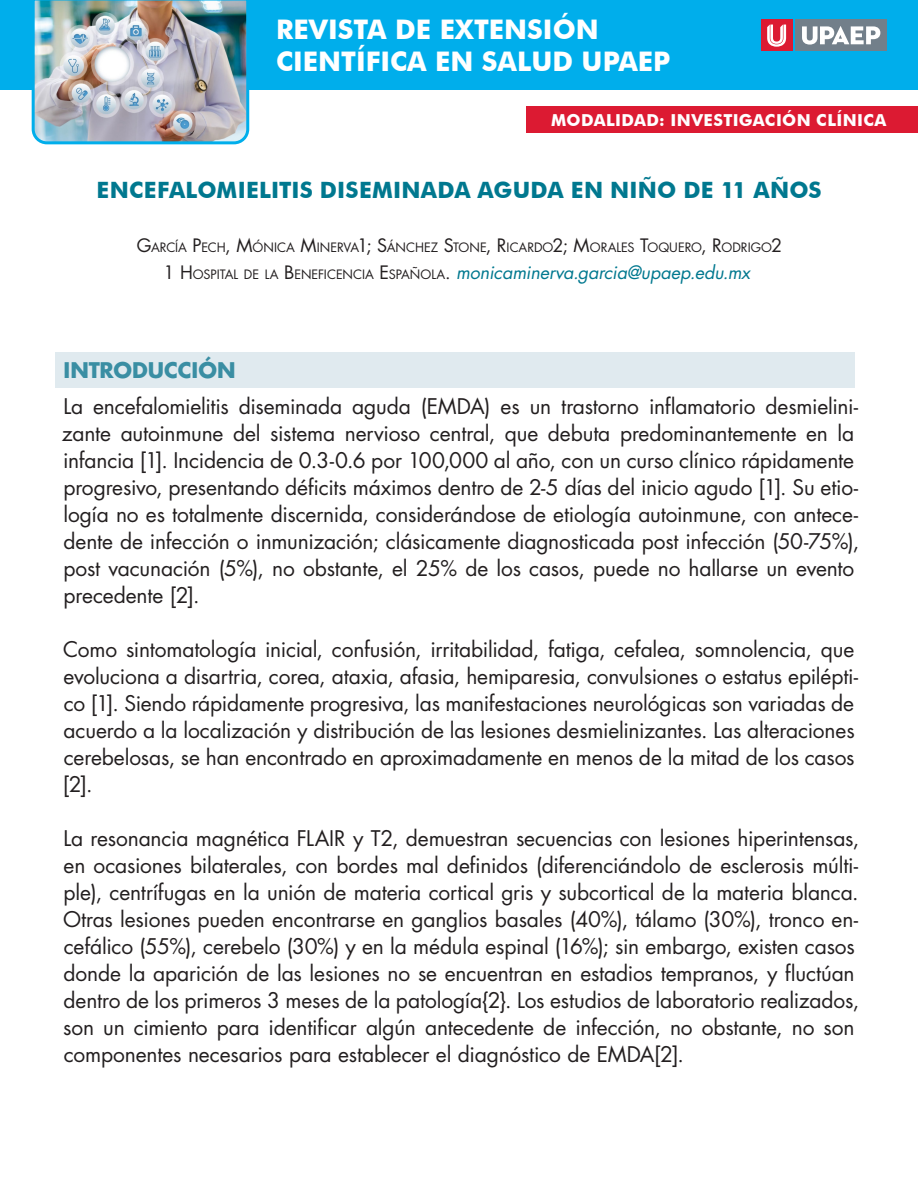
<style>
.page{position:relative;width:918px;height:1188px;background:#fff}
.page>*{position:absolute;margin:0;border:0;box-sizing:border-box;transform-origin:0 0}
.t1{font:700 27px/32.4px "Futura BT";color:#fff}
.título{font:700 22.5px "Futura BT";letter-spacing:.01em;color:#00788f}
.cuerpo{font:21px/27px "Futura Std";letter-spacing:-.01em;color:#231f20}
.apartado{font:700 21px "Futura Std";letter-spacing:-.005em;color:#3a8ea3}
.autores{font:italic 18px "Futura Std";letter-spacing:-.005em;color:#00788f}
.t2{font:700 16.5px "Futura BT";letter-spacing:.02em;color:#fff}
.autores-2{font:12.6px "Futura Std";color:#231f20}
.s1{font-size:18px}
.s2{font-style:normal;color:#231f20}
.s3{font-style:normal;font-size:12.6px;color:#231f20}
</style>
<div class="page">
<div style="left:0;top:0;width:918px;height:90px;background:#00aeeb"></div>
<img style="left:31px;top:0;width:219px;height:145px">
<div style="left:796px;top:20px;width:91px;height:31px;background:#727f8a"></div>
<svg style="left:802px;top:26px;width:78px;height:19px"></svg>
<div style="left:761px;top:20px;width:31px;height:31px;background:#dc1a32"></div>
<svg style="left:767px;top:25px;width:19px;height:22px"></svg>
<div style="left:526px;top:106px;width:392px;height:27px;background:#dc1a32"></div>
<div style="left:56px;top:352px;width:799px;height:36px;background:#e0eaef"></div>
<p class="t1" style="left:276px;top:13px;width:396px">REVISTA DE EXTENSIÓN<br>CIENTÍFICA EN SALUD UPAEP</p>
<p class="t2" style="left:551px;top:110px;width:337px">MODALIDAD: INVESTIGACIÓN CLÍNICA</p>
<p class="título" style="left:97px;top:176px;width:727px">ENCEFALOMIELITIS DISEMINADA AGUDA EN NIÑO DE 11 AÑOS</p>
<p class="autores-2" style="left:137px;top:239px;width:647px"><span class="s1">G</span>ARCÍA <span class="s1">P</span>ECH<span class="s1">, M</span>ÓNICA <span class="s1">M</span>INERVA<span class="s1">1; S</span>ÁNCHEZ <span class="s1">S</span>TONE<span class="s1">, R</span>ICARDO<span class="s1">2; M</span>ORALES <span class="s1">T</span>OQUERO<span class="s1">, R</span>ODRIGO<span class="s1">2</span></p>
<p class="autores" style="left:163px;top:261px;width:588px"><span class="s2">1 H</span> <span class="s3">OSPITAL DE LA</span> <span class="s2">B</span> <span class="s3">ENEFICENCIA</span> <span class="s2">E</span> <span class="s3">SPAÑOLA</span><span class="s2">.</span> monicaminerva.garcia@upaep.edu.mx</p>
<p class="apartado" style="left:64px;top:356px;width:173px">INTRODUCCIÓN</p>
<p class="cuerpo" style="left:62px;top:393px;width:799px">La encefalomielitis diseminada aguda (EMDA) es un trastorno inflamatorio desmielini&shy;zante autoinmune del sistema nervioso central, que debuta predominantemente en la infancia [1]. Incidencia de 0.3-0.6 por 100,000 al año, con un curso clínico rápidamente progresivo, presentando déficits máximos dentro de 2-5 días del inicio agudo [1]. Su etio&shy;logía no es totalmente discernida, considerándose de etiología autoinmune, con antece&shy;dente de infección o inmunización; clásicamente diagnosticada post infección (50-75%), post vacunación (5%), no obstante, el 25% de los casos, puede no hallarse un evento precedente [2].</p>
<p class="cuerpo" style="left:63px;top:636px;width:797px">Como sintomatología inicial, confusión, irritabilidad, fatiga, cefalea, somnolencia, que evoluciona a disartria, corea, ataxia, afasia, hemiparesia, convulsiones o estatus epilépti&shy;co [1]. Siendo rápidamente progresiva, las manifestaciones neurológicas son variadas de acuerdo a la localización y distribución de las lesiones desmielinizantes. Las alteraciones cerebelosas, se han encontrado en aproximadamente en menos de la mitad de los casos [2].</p>
<p class="cuerpo" style="left:63px;top:825px;width:798px">La resonancia magnética FLAIR y T2, demuestran secuencias con lesiones hiperintensas, en ocasiones bilaterales, con bordes mal definidos (diferenciándolo de esclerosis múlti&shy;ple), centrífugas en la unión de materia cortical gris y subcortical de la materia blanca.<br>Otras lesiones pueden encontrarse en ganglios basales (40%), tálamo (30%), tronco en&shy;cefálico (55%), cerebelo (30%) y en la médula espinal (16%); sin embargo, existen casos donde la aparición de las lesiones no se encuentran en estadios tempranos, y fluctúan dentro de los primeros 3 meses de la patología{2}. Los estudios de laboratorio realizados, son un cimiento para identificar algún antecedente de infección, no obstante, no son componentes necesarios para establecer el diagnóstico de EMDA[2].</p>
</div>
